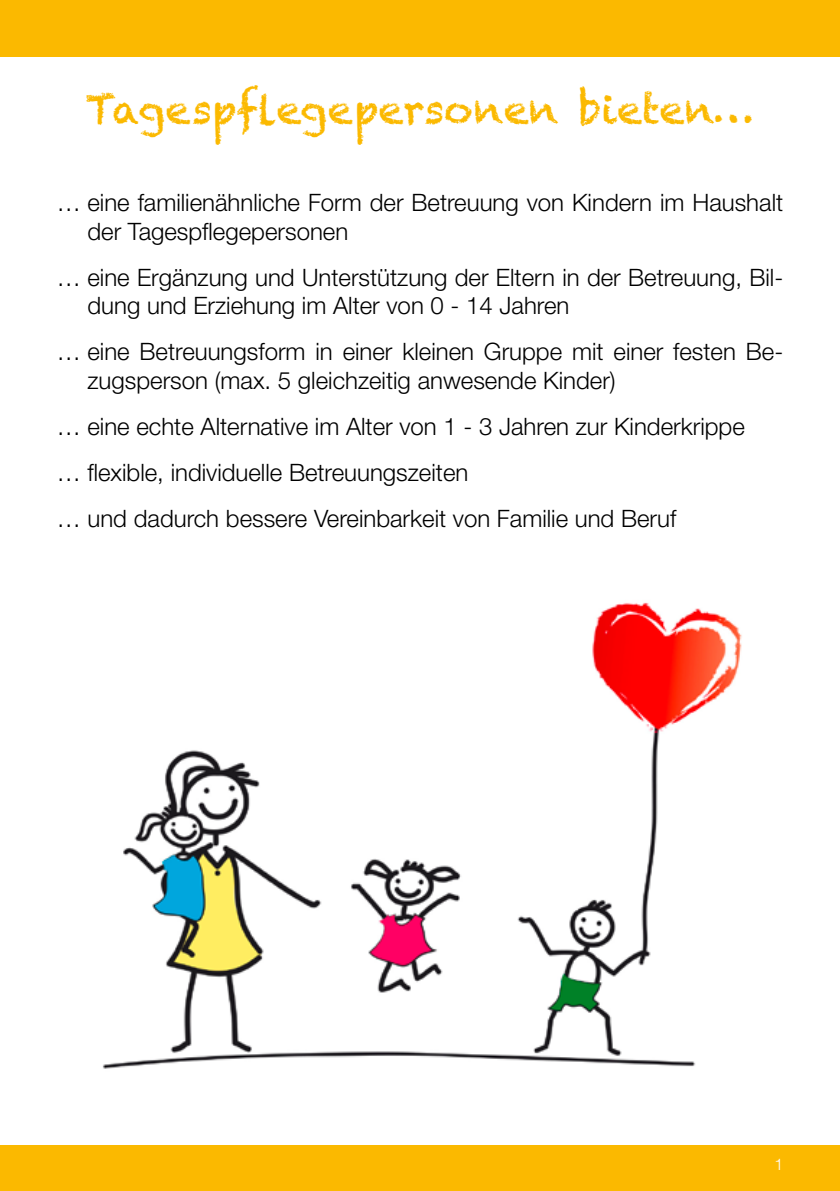
<style>
.page{position:relative;width:840px;height:1191px;background:#fff}
.page>*{position:absolute;margin:0;border:0;box-sizing:border-box;transform-origin:0 0}
.t1{font:40px "Chalkduster";color:#fbb900}
.t2{font:300 24px/28.8px "Helvetica Neue";color:#000}
.t3{font:300 16px "Helvetica Neue";color:#fff}
</style>
<div class="page">
<img style="left:102px;top:602px;width:640px;height:467px">
<div style="left:0;top:0;width:839px;height:57px;background:#fbb900"></div>
<div style="left:0;top:1145px;width:839px;height:46px;background:#fbb900"></div>
<h1 class="t1" style="left:86px;top:86px;width:669px">Tagespflegepersonen bieten…</h1>
<p class="t2" style="left:87px;top:187px;width:697px;text-indent:-31px">… eine familienähnliche Form der Betreuung von Kindern im Haushalt der Tagespflegepersonen</p>
<p class="t2" style="left:87px;top:262px;width:696px;text-indent:-31px">… eine Ergänzung und Unterstützung der Eltern in der Betreuung, Bil&shy;dung und Erziehung im Alter von 0 - 14 Jahren</p>
<p class="t2" style="left:87px;top:337px;width:696px;text-indent:-31px">… eine Betreuungsform in einer kleinen Gruppe mit einer festen Be&shy;zugsperson (max. 5 gleichzeitig anwesende Kinder)</p>
<p class="t2" style="left:57px;top:403px;width:689px;line-height:45.8px">… eine echte Alternative im Alter von 1 - 3 Jahren zur Kinderkrippe … flexible, individuelle Betreuungszeiten<br>… und dadurch bessere Vereinbarkeit von Familie und Beruf</p>
<p class="t3" style="left:773px;top:1154px;width:10px">1</p>
</div>
